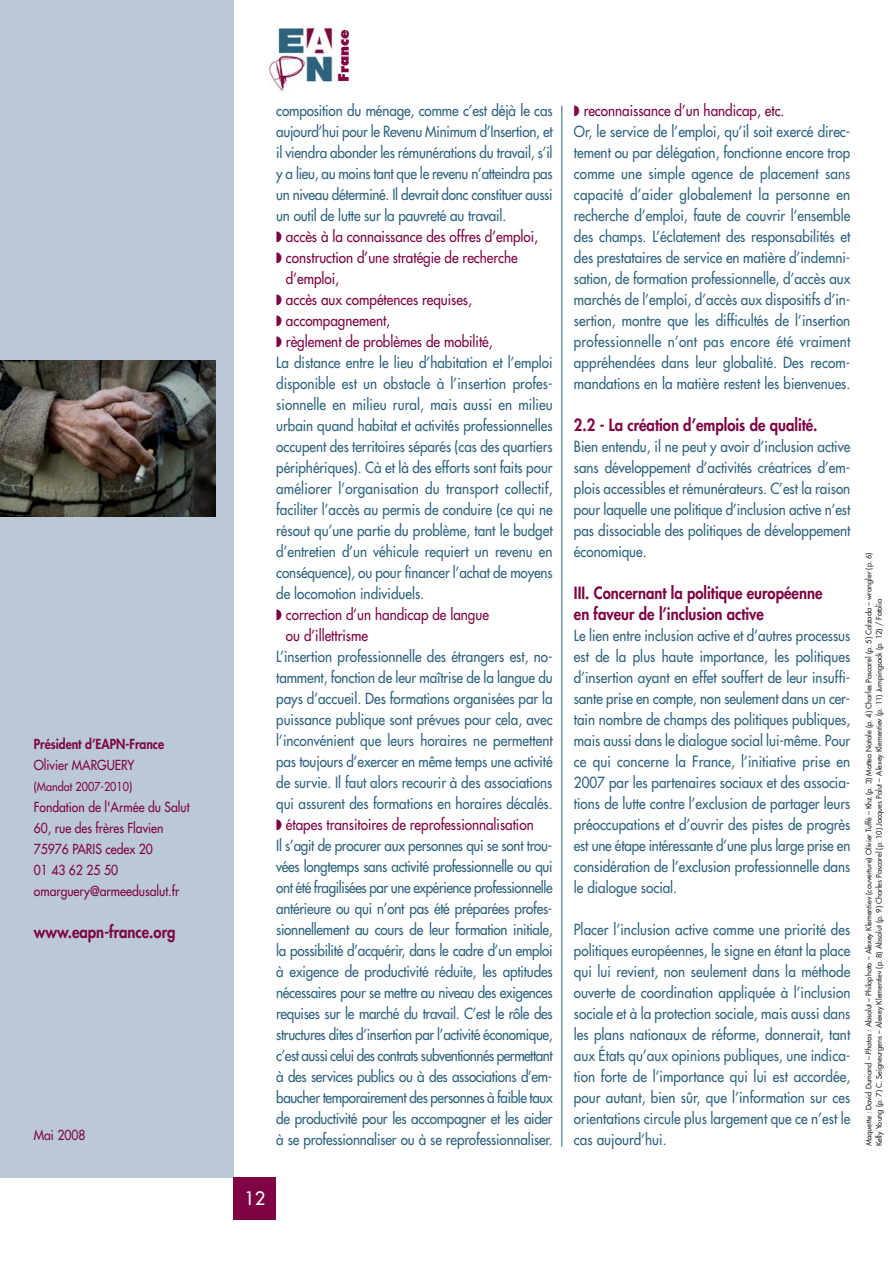
<style>
.page{position:relative;width:893px;height:1263px;background:#fff}
.page>*{position:absolute;margin:0;border:0;box-sizing:border-box;transform-origin:0 0}
.t1{font:18px "Futura";color:#fff}
.t2{font:800 16.5px/21px "Futura";color:#7e0443;scale:.9 1}
.t3{font:800 15.9px "Futura T";color:#7e0443}
.t4{font:15px/21px "Futura";color:#2d637f;text-align:justify;scale:.9 1}
.t5{font:15px/21px "Futura";letter-spacing:-.02em;color:#2d637f;scale:.9 1}
.t6{font:15px "Futura";color:#7e0443;scale:.9 1}
.t7{font:13.5px/21px "Futura";color:#7e0443;scale:.9 1}
.t8{font:800 13.5px "Futura";color:#7e0443;scale:.9 1}
.t9{font:12px "Futura";color:#7e0443;scale:.9 1}
.t10{font:7.5px/10.2px "Futura";color:#231f20}
.s1{color:#7e0443}
.s2{font-style:italic}
</style>
<div class="page">
<img style="left:267px;top:25px;width:68px;height:66px">
<div style="left:0;top:0;width:234px;height:1177px;background:#bbc8d5"></div>
<hr style="left:561px;top:106px;width:1px;height:1041px;background:#2d637f">
<div style="left:234px;top:1177px;width:42px;height:43px;background:#7e0443"></div>
<img style="left:0;top:361px;width:215px;height:155px">
<p class="t8" style="left:34px;top:737px;width:146px">Président d’EAPN-France</p>
<p class="t7" style="left:34px;top:755px;width:113px">Olivier MARGUERY</p>
<p class="t9" style="left:34px;top:780px;width:111px">(Mandat 2007-2010)</p>
<p class="t7" style="left:34px;top:797px;width:175px">Fondation de l'Armée du Salut<br>60, rue des frères Flavien<br>75976 PARIS cedex 20<br>01 43 62 25 50 omarguery@armeedusalut.fr</p>
<p class="t2" style="left:34px;top:923px;width:159px">www.eapn-france.org</p>
<p class="t7" style="left:34px;top:1126px;width:59px">Mai 2008</p>
<p class="t3" style="left:337px;top:82px;width:54px;rotate:-90deg">France</p>
<p class="t4" style="left:276px;top:101px;width:309px">composition du ménage, comme c’est déjà le cas</p>
<p class="t5" style="left:276px;top:122px;width:309px">aujourd’hui pour le Revenu Minimum d’Insertion, et</p>
<p class="t4" style="left:276px;top:143px;width:309px">il viendra abonder les rémunérations du travail, s’il</p>
<p class="t5" style="left:276px;top:164px;width:309px">y a lieu, au moins tant que le revenu n’atteindra pas</p>
<p class="t5" style="left:276px;top:185px;width:309px">un niveau déterminé. Il devrait donc constituer aussi</p>
<p class="t4" style="left:276px;top:206px;width:257px">un outil de lutte sur la pauvreté au travail.</p>
<p class="t6" style="left:276px;top:229px;width:293px">◗ accès à la connaissance des offres d’emploi,</p>
<p class="t6" style="left:276px;top:250px;width:270px">◗ construction d’une stratégie de recherche</p>
<p class="t6" style="left:286px;top:271px;width:61px">d’emploi,</p>
<p class="t6" style="left:276px;top:292px;width:219px">◗ accès aux compétences requises,</p>
<p class="t6" style="left:276px;top:313px;width:128px">◗ accompagnement,</p>
<p class="t6" style="left:276px;top:334px;width:242px">◗ règlement de problèmes de mobilité,</p>
<p class="t4" style="left:276px;top:353px;width:309px">La distance entre le lieu d’habitation et l’emploi</p>
<p class="t4" style="left:276px;top:374px;width:309px">disponible est un obstacle à l’insertion profes-</p>
<p class="t4" style="left:276px;top:395px;width:309px">sionnelle en milieu rural, mais aussi en milieu</p>
<p class="t4" style="left:276px;top:416px;width:309px">urbain quand habitat et activités professionnelles</p>
<p class="t4" style="left:276px;top:437px;width:309px">occupent des territoires séparés (cas des quartiers</p>
<p class="t4" style="left:276px;top:458px;width:309px">périphériques). Cà et là des efforts sont faits pour</p>
<p class="t4" style="left:276px;top:479px;width:309px">améliorer l’organisation du transport collectif,</p>
<p class="t4" style="left:276px;top:500px;width:309px">faciliter l’accès au permis de conduire (ce qui ne</p>
<p class="t4" style="left:276px;top:521px;width:309px">résout qu’une partie du problème, tant le budget</p>
<p class="t4" style="left:276px;top:542px;width:309px">d’entretien d’un véhicule requiert un revenu en</p>
<p class="t4" style="left:276px;top:563px;width:309px">conséquence), ou pour financer l’achat de moyens</p>
<p class="t4" style="left:276px;top:584px;width:166px">de locomotion individuels.</p>
<p class="t6" style="left:276px;top:607px;width:238px">◗ correction d’un handicap de langue</p>
<p class="t6" style="left:286px;top:628px;width:93px">ou d’illettrisme</p>
<p class="t5" style="left:276px;top:647px;width:309px">L’insertion professionnelle des étrangers est, no&shy;tamment, fonction de leur maîtrise de la langue du pays d’accueil. Des formations organisées par la puissance publique sont prévues pour cela, avec l’inconvénient que leurs horaires ne permettent pas toujours d’exercer en même temps une activité de survie. Il faut alors recourir à des associations qui assurent des formations en horaires décalés. <span class="s1">◗ étapes transitoires de reprofessionnalisation<br></span>Il s’agit de procurer aux personnes qui se sont trou&shy;vées longtemps sans activité professionnelle ou qui ont été fragilisées par une expérience professionnelle antérieure ou qui n’ont pas été préparées profes&shy;sionnellement au cours de leur formation initiale, la possibilité d’acquérir, dans le cadre d’un emploi à exigence de productivité réduite, les aptitudes nécessaires pour se mettre au niveau des exigences requises sur le marché du travail. C’est le rôle des structures dites d’insertion par l’activité économique, c’est aussi celui des contrats subventionnés permettant à des services publics ou à des associations d’em&shy;baucher temporairement des personnes à faible taux de productivité pour les accompagner et les aider à se professionnaliser ou à se reprofessionnaliser.</p>
<p class="t1" style="left:245px;top:1189px;width:22px">12</p>
<p class="t4" style="left:574px;top:101px;width:309px;text-align:left"><span class="s1">◗ reconnaissance d’un handicap, etc.<br></span>Or, le service de l’emploi, qu’il soit exercé direc&shy;tement ou par délégation, fonctionne encore trop comme une simple agence de placement sans capacité d’aider globalement la personne en recherche d’emploi, faute de couvrir l’ensemble des champs. L’éclatement des responsabilités et des prestataires de service en matière d’indemni&shy;sation, de formation professionnelle, d’accès aux marchés de l’emploi, d’accès aux dispositifs d’in&shy;sertion, montre que les difficultés de l’insertion professionnelle n’ont pas encore été vraiment appréhendées dans leur globalité. Des recom&shy;mandations en la matière restent les bienvenues.</p>
<p class="t2" style="left:574px;top:416px;width:272px">2.2 - La création d’emplois de qualité.</p>
<p class="t4" style="left:574px;top:437px;width:309px">Bien entendu, il ne peut y avoir d’inclusion active sans développement d’activités créatrices d’em&shy;plois accessibles et rémunérateurs. C’est la raison pour laquelle une politique d’inclusion active n’est pas dissociable des politiques de développement économique.</p>
<p class="t2" style="left:574px;top:584px;width:278px">III. Concernant la politique européenne en faveur de l’inclusion active</p>
<p class="t4" style="left:574px;top:626px;width:309px">Le lien entre inclusion active et d’autres processus est de la plus haute importance, les politiques d’insertion ayant en effet souffert de leur insuffi&shy;sante prise en compte, non seulement dans un cer&shy;tain nombre de champs des politiques publiques, mais aussi dans le dialogue social lui-même. Pour ce qui concerne la France, l’initiative prise en 2007 par les partenaires sociaux et des associa&shy;tions de lutte contre l’exclusion de partager leurs préoccupations et d’ouvrir des pistes de progrès est une étape intéressante d’une plus large prise en considération de l’exclusion professionnelle dans le dialogue social.</p>
<p class="t4" style="left:574px;top:920px;width:309px">Placer l’inclusion active comme une priorité des politiques européennes, le signe en étant la place qui lui revient, non seulement dans la méthode ouverte de coordination appliquée à l’inclusion sociale et à la protection sociale, mais aussi dans les plans nationaux de réforme, donnerait, tant aux États qu’aux opinions publiques, une indica&shy;tion forte de l’importance qui lui est accordée, pour autant, bien sûr, que l’information sur ces orientations circule plus largement que ce n’est le cas aujourd’hui.</p>
<p class="t10" style="left:864px;top:1146px;width:595px;rotate:-90deg"><span class="s2">Maquette :</span> David Dumand – <span class="s2">Photos :</span> Absolut – Philophoto – Alexey Klementiev (couverture) Olivier Tuffé – Khz (p. 3) Matteo Natale (p. 4) Charles Pascarel (p. 5) Calzada – wrangler (p. 6)<br>Kelly Young (p. 7) C. Seigneurgens – Alexey Klementiev (p. 8) Absolut (p. 9) Charles Pascarel (p. 10) Jacques Palut – Alexey Klementiev (p. 11) Jumpingsack (p. 12) / Fotolia</p>
</div>
